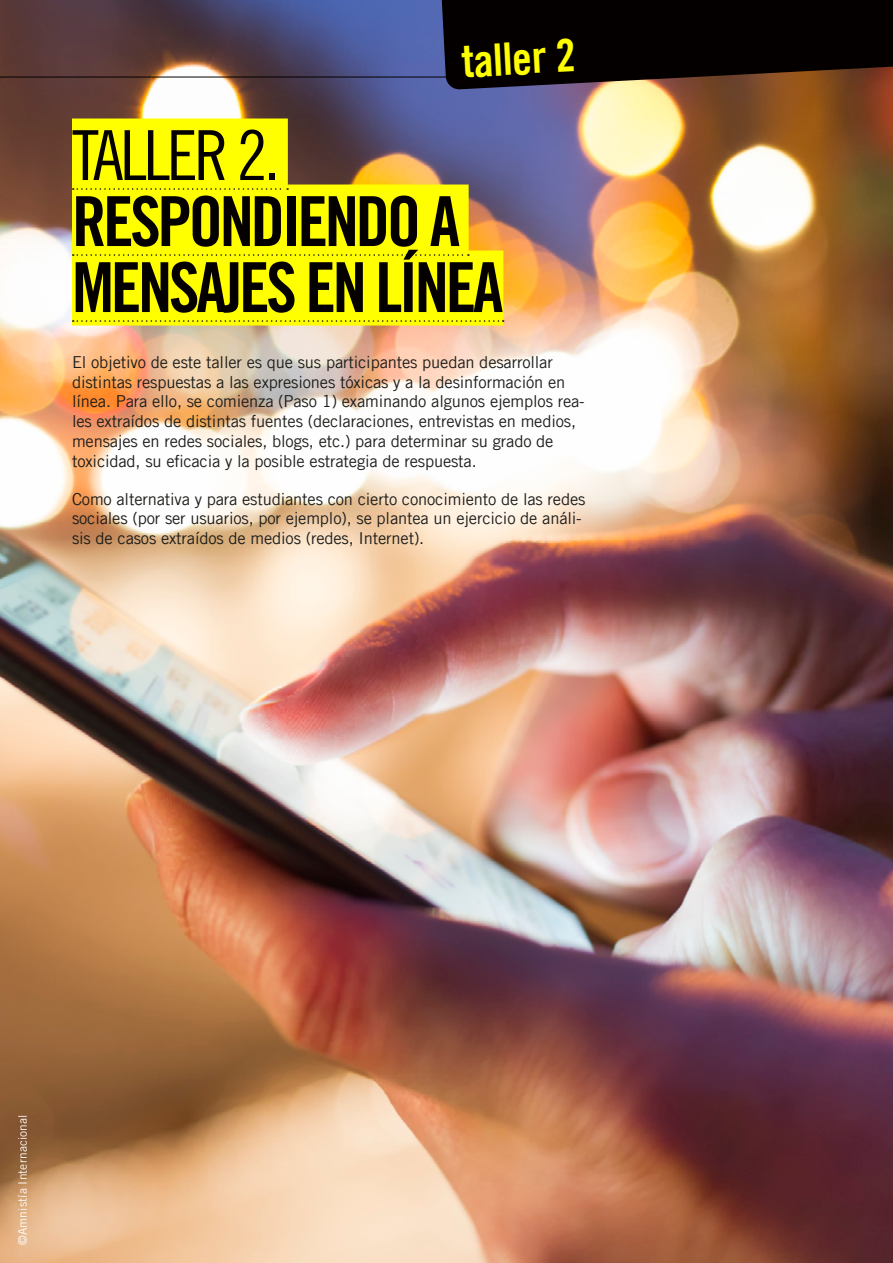
<style>
.page{position:relative;width:893px;height:1263px;background:#fff}
.page>*{position:absolute;margin:0;border:0;box-sizing:border-box;transform-origin:0 0}
.TIT-1N-V1{font:69px/66px "Amnesty Trade Gothic Bd Cn 20";letter-spacing:-.05em;color:#040000}
.t1{font:45px "Amnesty Trade Gothic Bd Cn 20";color:#ff0}
.TEXTO-NORMAL{font:16.5px/19.8px "Amnesty Trade Gothic";letter-spacing:-.01em;color:#1d1d1b}
.t2{font:12px "Amnesty Trade Gothic";letter-spacing:.01em;color:#fff}
.s1{font-family:"Amnesty Trade Gothic Cn 18"}
</style>
<div class="page">
<img style="left:0;top:0;width:893px;height:1263px">
<hr style="left:0;top:77px;width:446px;height:1px;background:#040000">
<svg style="left:442px;top:0;width:451px;height:90px;background:#150c09"></svg>
<div style="left:72px;top:119px;width:216px;height:75px;background:#ff0"></div>
<div style="left:72px;top:185px;width:397px;height:75px;background:#ff0"></div>
<div style="left:72px;top:251px;width:431px;height:75px;background:#ff0"></div>
<svg style="left:73px;top:188px;width:215px;height:2px"></svg>
<svg style="left:73px;top:254px;width:396px;height:2px"></svg>
<svg style="left:73px;top:320px;width:431px;height:2px"></svg>
<svg style="left:839px;top:589px;width:51px;height:80px;background:#4c272d"></svg>
<p class="t1" style="left:460px;top:34px;width:116px;rotate:-3deg">taller 2</p>
<h1 class="TIT-1N-V1" style="left:72px;top:122px;width:433px"><span class="s1">TALLER 2.<br></span>RESPONDIENDO A<br>MENSAJES EN LÍNEA</h1>
<p class="TEXTO-NORMAL" style="left:72px;top:352px;width:514px">El objetivo de este taller es que sus participantes puedan desarrollar distintas respuestas a las expresiones tóxicas y a la desinformación en línea. Para ello, se comienza (Paso 1) examinando algunos ejemplos rea&shy;les extraídos de distintas fuentes (declaraciones, entrevistas en medios, mensajes en redes sociales, blogs, etc.) para determinar su grado de toxicidad, su eficacia y la posible estrategia de respuesta.</p>
<p class="TEXTO-NORMAL" style="left:72px;top:489px;width:515px">Como alternativa y para estudiantes con cierto conocimiento de las redes sociales (por ser usuarios, por ejemplo), se plantea un ejercicio de análi&shy;sis de casos extraídos de medios (redes, Internet).</p>
<p class="t2" style="left:15px;top:1245px;width:132px;rotate:-90deg">©Amnistía Internacional</p>
</div>
